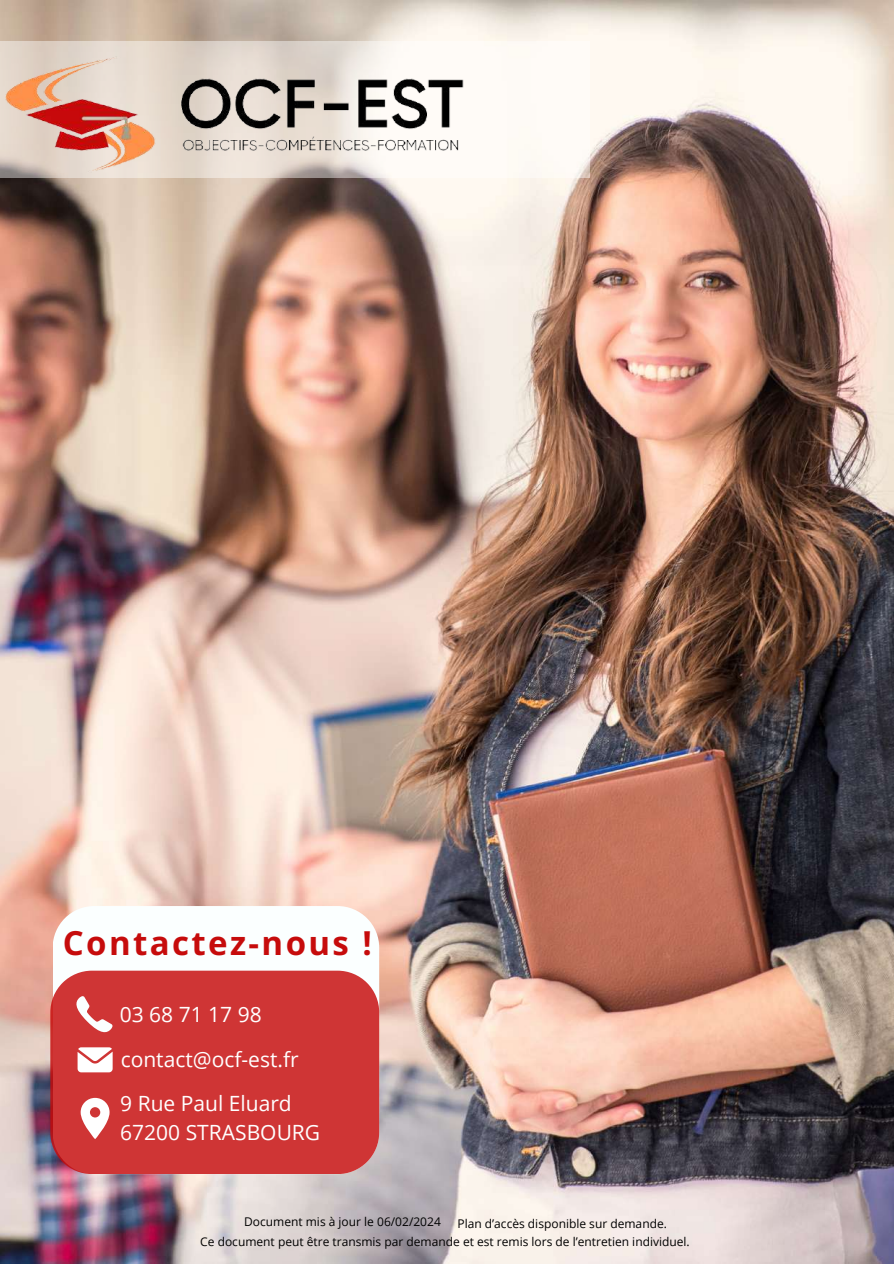
<style>
.page{position:relative;width:894px;height:1264px;background:#fff}
.page>*{position:absolute;margin:0;border:0;box-sizing:border-box;transform-origin:0 0}
.t1{font:700 33px "Open Sans";letter-spacing:.07em;color:#c60c0c}
.t2{font:21px/29.2px "Open Sans";color:#fff}
.t3{font:12px/17.4px "Open Sans";color:#000}
</style>
<div class="page">
<img style="left:0;top:0;width:893px;height:1263px">
<div style="left:0;top:41px;width:589px;height:137px;background:#fffbf7"></div>
<svg style="left:53px;top:906px;width:326px;height:64px"></svg>
<img style="left:0;top:41px;width:464px;height:136px">
<div style="left:50px;top:970px;width:329px;height:204px;background:#cf3535"></div>
<svg style="left:73px;top:995px;width:40px;height:40px"></svg>
<svg style="left:78px;top:1047px;width:34px;height:25px"></svg>
<svg style="left:81px;top:1097px;width:28px;height:42px"></svg>
<h1 class="t1" style="left:63px;top:919px;width:310px">Contactez-nous !</h1>
<h2 class="t2" style="left:120px;top:999px;width:143px">03 68 71 17 98</h2>
<h2 class="t2" style="left:121px;top:1043px;width:179px">contact@ocf-est.fr</h2>
<h2 class="t2" style="left:120px;top:1087px;width:201px">9 Rue Paul Eluard<br>67200 STRASBOURG</h2>
<p class="t3" style="left:244px;top:1212px;width:198px">Document mis à jour le 06/02/2024</p>
<p class="t3" style="left:200px;top:1215px;width:491px;text-indent:257px">Plan d’accès disponible sur demande.<br>Ce document peut être transmis par demande et est remis lors de l’entretien individuel.</p>
</div>
